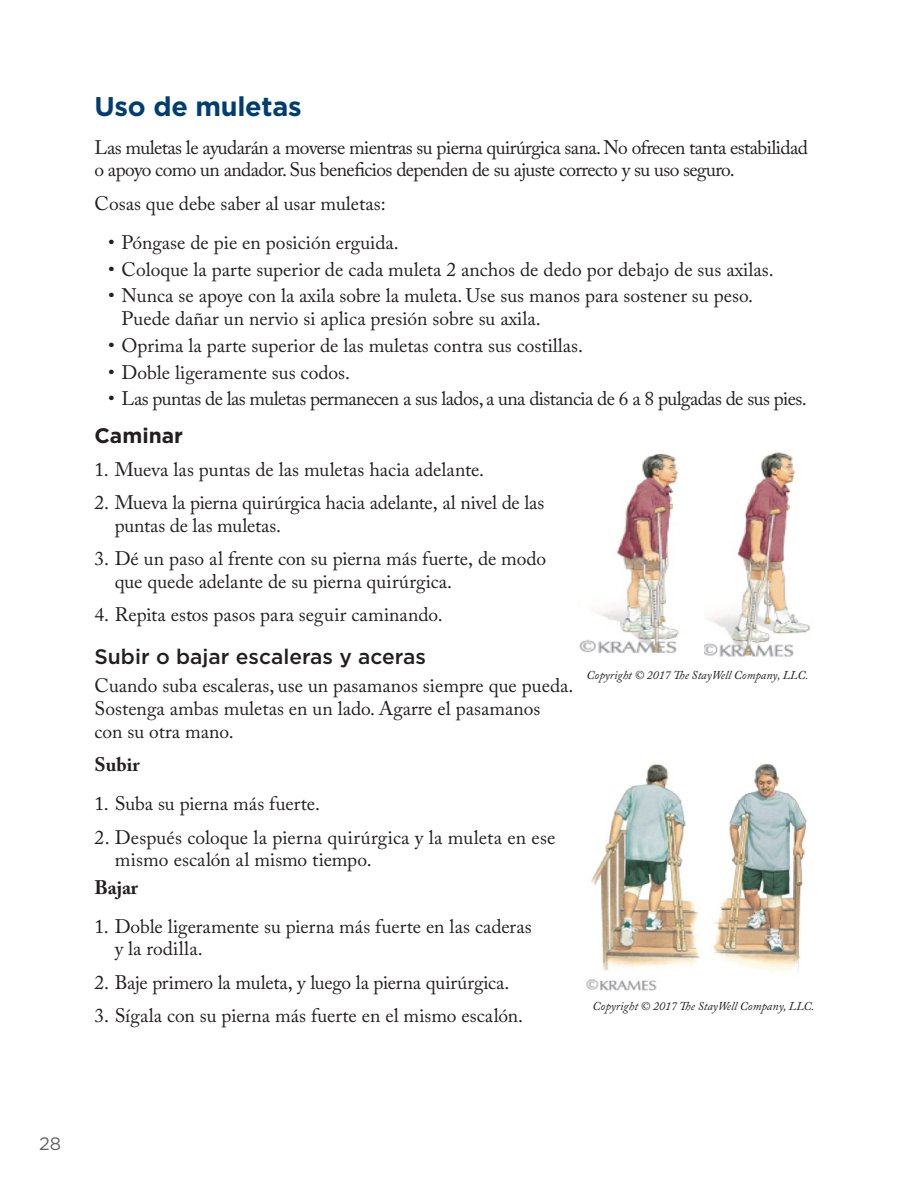
<style>
.page{position:relative;width:918px;height:1188px;background:#fff}
.page>*{position:absolute;margin:0;border:0;box-sizing:border-box;transform-origin:0 0}
.Header_2{font:700 27px "Gotham";letter-spacing:-.01em;color:#003d71}
.Header_3{font:500 21px "Gotham";color:#231f20}
.Header_3-2{font:700 21px "Gotham";color:#231f20}
.Body_Copy{font:19.5px/22.5px "Adobe Caslon Pro";color:#231f20}
.Body_Copy-2{font:19.5px/22.5px "Adobe Caslon Pro";letter-spacing:-.03em;color:#231f20}
.Body_Copy-3{font:700 19.5px "Adobe Caslon Pro";color:#231f20}
.t1{font:18px "Gotham";color:#636366}
.Captions{font:italic 12px "Adobe Caslon Pro";color:#231f20}
</style>
<div class="page">
<img style="left:586px;top:764px;width:222px;height:227px">
<img style="left:579px;top:453px;width:126px;height:202px">
<img style="left:705px;top:452px;width:105px;height:205px">
<p class="Header_2" style="left:94px;top:89px;width:209px">Uso de muletas</p>
<p class="Body_Copy-2" style="left:94px;top:136px;width:715px">Las muletas le ayudarán a moverse mientras su pierna quirúrgica sana. No ofrecen tanta estabilidad o apoyo como un andador. Sus beneficios dependen de su ajuste correcto y su uso seguro.</p>
<p class="Body_Copy" style="left:94px;top:192px;width:293px">Cosas que debe saber al usar muletas:</p>
<p class="Body_Copy" style="left:108px;top:231px;width:292px">• Póngase de pie en posición erguida.</p>
<p class="Body_Copy" style="left:108px;top:258px;width:667px">• Coloque la parte superior de cada muleta 2 anchos de dedo por debajo de sus axilas.</p>
<p class="Body_Copy" style="left:122px;top:284px;width:633px;text-indent:-14px">• Nunca se apoye con la axila sobre la muleta. Use sus manos para sostener su peso.<br>Puede dañar un nervio si aplica presión sobre su axila.</p>
<p class="Body_Copy" style="left:108px;top:334px;width:477px">• Oprima la parte superior de las muletas contra sus costillas.</p>
<p class="Body_Copy" style="left:108px;top:361px;width:244px">• Doble ligeramente sus codos.</p>
<p class="Body_Copy-2" style="left:108px;top:387px;width:700px">• Las puntas de las muletas permanecen a sus lados, a una distancia de 6 a 8 pulgadas de sus pies.</p>
<p class="Header_3-2" style="left:94px;top:421px;width:90px">Caminar</p>
<p class="Body_Copy" style="left:94px;top:458px;width:391px">1. Mueva las puntas de las muletas hacia adelante.</p>
<p class="Body_Copy" style="left:115px;top:491px;width:431px;text-indent:-20px">2. Mueva la pierna quirúrgica hacia adelante, al nivel de las puntas de las muletas.</p>
<p class="Body_Copy" style="left:115px;top:547px;width:433px;text-indent:-20px">3. Dé un paso al frente con su pierna más fuerte, de modo que quede adelante de su pierna quirúrgica.</p>
<p class="Body_Copy" style="left:94px;top:603px;width:350px">4. Repita estos pasos para seguir caminando.</p>
<p class="Header_3" style="left:94px;top:642px;width:333px">Subir o bajar escaleras y aceras</p>
<p class="Body_Copy" style="left:94px;top:674px;width:480px;line-height:23px">Cuando suba escaleras, use un pasamanos siempre que pueda.<br>Sostenga ambas muletas en un lado. Agarre el pasamanos<br>con su otra mano.</p>
<p class="Body_Copy-3" style="left:94px;top:753px;width:47px">Subir</p>
<p class="Body_Copy" style="left:94px;top:792px;width:227px">1. Suba su pierna más fuerte.</p>
<p class="Body_Copy" style="left:115px;top:826px;width:442px;text-indent:-20px">2. Después coloque la pierna quirúrgica y la muleta en ese mismo escalón al mismo tiempo.</p>
<p class="Body_Copy-3" style="left:94px;top:875px;width:45px">Bajar</p>
<p class="Body_Copy" style="left:115px;top:915px;width:418px;text-indent:-20px">1. Doble ligeramente su pierna más fuerte en las caderas y la rodilla.</p>
<p class="Body_Copy" style="left:94px;top:971px;width:416px">2. Baje primero la muleta, y luego la pierna quirúrgica.</p>
<p class="Body_Copy" style="left:94px;top:1004px;width:430px">3. Sígala con su pierna más fuerte en el mismo escalón.</p>
<p class="Captions" style="left:593px;top:999px;width:223px">Copyright © 2017 The StayWell Company, LLC.</p>
<p class="Captions" style="left:587px;top:668px;width:223px">Copyright © 2017 The StayWell Company, LLC.</p>
<p class="t1" style="left:39px;top:1132px;width:24px">28</p>
</div>
